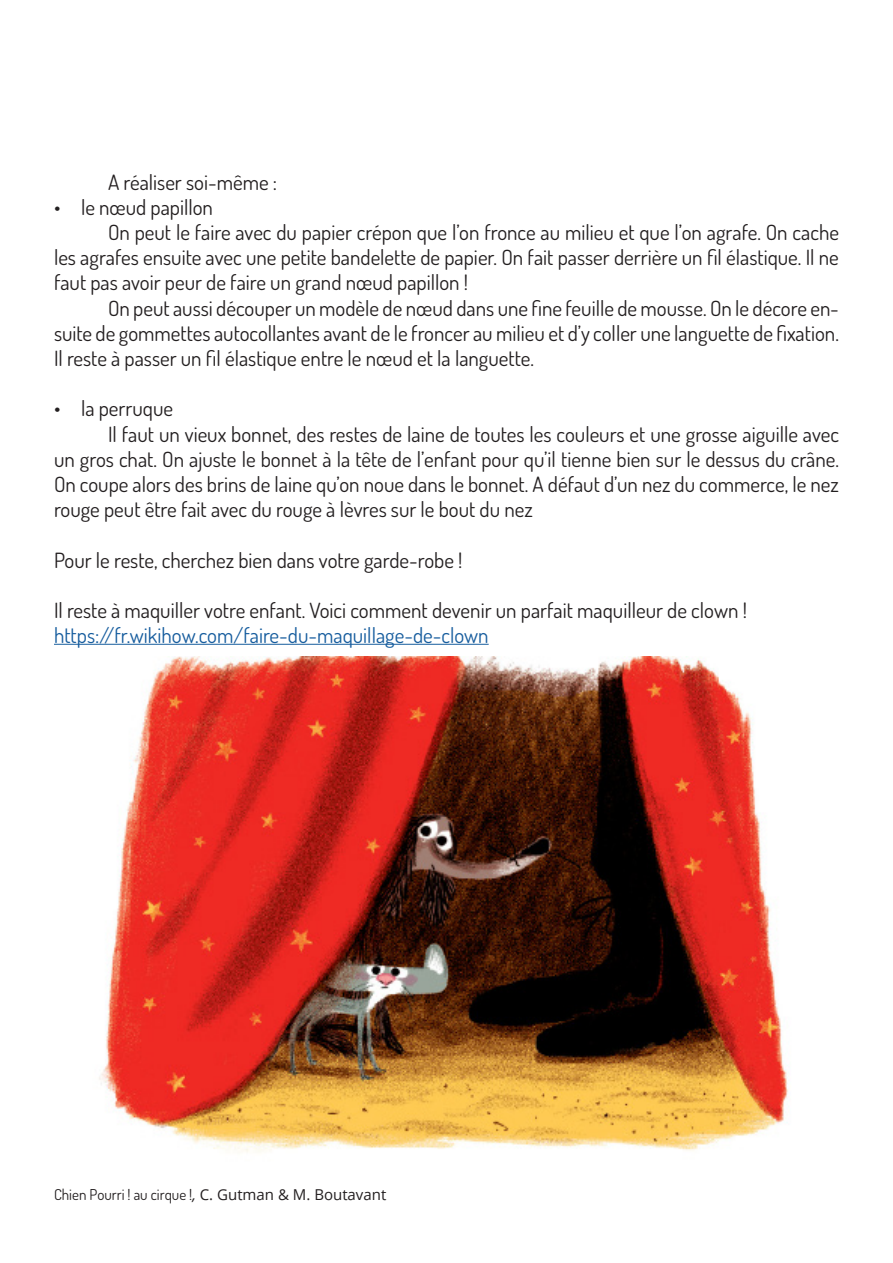
<style>
.page{position:relative;width:893px;height:1263px;background:#fff}
.page>*{position:absolute;margin:0;border:0;box-sizing:border-box;transform-origin:0 0}
.t1{font:21px/25.2px "Dosis";color:#231f20;text-align:justify}
.t2{font:21px "Dosis";color:#175d9e}
.t3{font:15px "Dosis";color:#231f20}
.s1{font-family:"Open Sans";font-style:italic}
.s2{font-family:"Open Sans"}
</style>
<div class="page">
<hr style="left:54px;top:644px;width:435px;height:1px;background:#175d9e">
<img style="left:99px;top:656px;width:690px;height:496px">
<p class="t1" style="left:108px;top:169px;width:171px">A réaliser soi-même :</p>
<p class="t1" style="left:54px;top:194px;width:161px">• le nœud papillon</p>
<p class="t1" style="left:54px;top:219px;width:786px;text-indent:54px">On peut le faire avec du papier crépon que l’on fronce au milieu et que l’on agrafe. On cache les agrafes ensuite avec une petite bandelette de papier. On fait passer derrière un fil élastique. Il ne faut pas avoir peur de faire un grand nœud papillon !</p>
<p class="t1" style="left:54px;top:295px;width:786px;text-indent:54px">On peut aussi découper un modèle de nœud dans une fine feuille de mousse. On le décore en&shy;suite de gommettes autocollantes avant de le froncer au milieu et d’y coller une languette de fixation.<br>Il reste à passer un fil élastique entre le nœud et la languette.</p>
<p class="t1" style="left:54px;top:395px;width:121px">• la perruque</p>
<p class="t1" style="left:54px;top:421px;width:787px;text-indent:54px">Il faut un vieux bonnet, des restes de laine de toutes les couleurs et une grosse aiguille avec un gros chat. On ajuste le bonnet à la tête de l’enfant pour qu’il tienne bien sur le dessus du crâne.<br>On coupe alors des brins de laine qu’on noue dans le bonnet. A défaut d’un nez du commerce, le nez rouge peut être fait avec du rouge à lèvres sur le bout du nez</p>
<p class="t1" style="left:54px;top:547px;width:410px">Pour le reste, cherchez bien dans votre garde-robe !</p>
<p class="t1" style="left:54px;top:597px;width:694px">Il reste à maquiller votre enfant. Voici comment devenir un parfait maquilleur de clown !</p>
<p class="t2" style="left:54px;top:622px;width:436px">https://fr.wikihow.com/faire-du-maquillage-de-clown</p>
<p class="t3" style="left:54px;top:1184px;width:334px">Chien Pourri ! au cirque !<span class="s1">,</span> <span class="s2">C. Gutman &amp; M. Boutavant</span></p>
</div>
